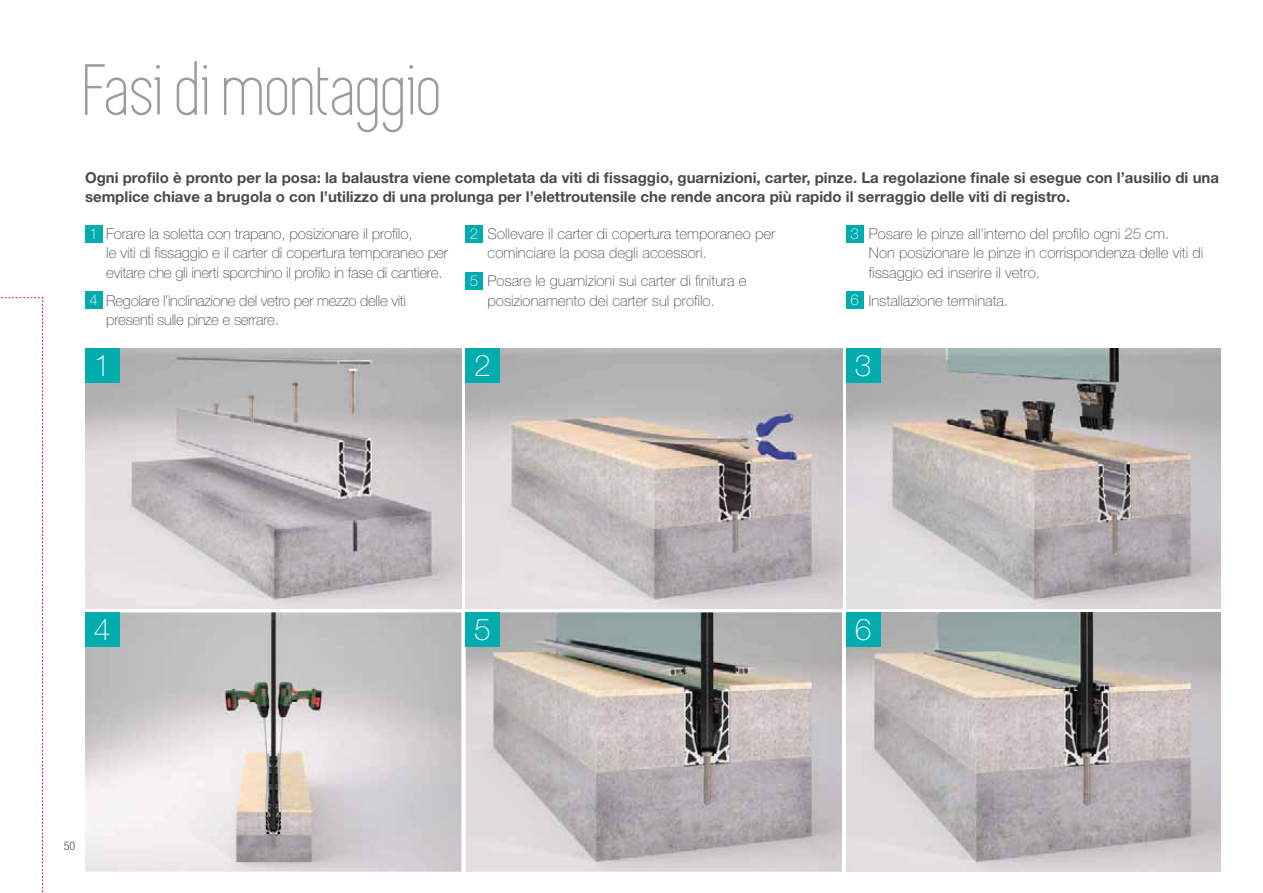
<style>
.page{position:relative;width:1263px;height:893px;background:#fff}
.page>*{position:absolute;margin:0;border:0;box-sizing:border-box;transform-origin:0 0}
.t1{font:75px "Simplifica";color:#9c9c9c}
.t2{font:100 30px "Helvetica Neue LT Std";color:#fff}
.t3{font:100 15px/19.5px "Helvetica Neue LT Std";color:#4b4a4a}
.t4{font:700 15px/19.5px "Helvetica Neue LT Std";color:#4b4a4a}
.t5{font:100 15px/19.5px "Helvetica Neue LT Std";letter-spacing:-.02em;color:#4b4a4a}
.t6{font:100 15px "Helvetica Neue LT Std";color:#fff}
.t7{font:300 condensed 12px "Helvetica Neue LT Std";color:#4b4a4a}
</style>
<div class="page">
<img style="left:85px;top:349px;width:376px;height:259px">
<img style="left:466px;top:349px;width:376px;height:259px">
<img style="left:846px;top:349px;width:374px;height:259px">
<img style="left:846px;top:612px;width:374px;height:260px">
<img style="left:466px;top:612px;width:376px;height:260px">
<img style="left:85px;top:612px;width:376px;height:260px">
<div style="left:85px;top:349px;width:34px;height:34px;background:#01acaf"></div>
<div style="left:85px;top:225px;width:17px;height:17px;background:#01acaf"></div>
<div style="left:466px;top:349px;width:34px;height:34px;background:#01acaf"></div>
<div style="left:466px;top:225px;width:17px;height:17px;background:#01acaf"></div>
<div style="left:846px;top:349px;width:34px;height:34px;background:#01acaf"></div>
<div style="left:846px;top:225px;width:17px;height:17px;background:#01acaf"></div>
<div style="left:85px;top:612px;width:34px;height:34px;background:#01acaf"></div>
<div style="left:85px;top:291px;width:17px;height:17px;background:#01acaf"></div>
<div style="left:466px;top:612px;width:34px;height:34px;background:#01acaf"></div>
<div style="left:466px;top:272px;width:17px;height:17px;background:#01acaf"></div>
<div style="left:846px;top:612px;width:34px;height:34px;background:#01acaf"></div>
<div style="left:846px;top:291px;width:17px;height:17px;background:#01acaf"></div>
<svg style="left:1px;top:297px;width:42px;height:596px"></svg>
<h1 class="t1" style="left:85px;top:59px;width:360px">Fasi di montaggio</h1>
<p class="t4" style="left:85px;top:170px;width:1135px">Ogni profilo è pronto per la posa: la balaustra viene completata da viti di fissaggio, guarnizioni, carter, pinze. La regolazione finale si esegue con l’ausilio di una semplice chiave a brugola o con l’utilizzo di una prolunga per l’elettroutensile che rende ancora più rapido il serraggio delle viti di registro.</p>
<p class="t3" style="left:106px;top:226px;width:343px">Forare la soletta con trapano, posizionare il profilo,<br>le viti di fissaggio e il carter di copertura temporaneo per evitare che gli inerti sporchino il profilo in fase di cantiere.</p>
<p class="t5" style="left:106px;top:293px;width:301px">Regolare l’inclinazione del vetro per mezzo delle viti presenti sulle pinze e serrare.</p>
<p class="t3" style="left:488px;top:226px;width:289px">Sollevare il carter di copertura temporaneo per cominciare la posa degli accessori.</p>
<p class="t3" style="left:488px;top:273px;width:261px">Posare le guarnizioni sui carter di finitura e posizionamento dei carter sul profilo.</p>
<p class="t3" style="left:869px;top:226px;width:336px">Posare le pinze all’interno del profilo ogni 25 cm.<br>Non posizionare le pinze in corrispondenza delle viti di fissaggio ed inserire il vetro.</p>
<p class="t3" style="left:869px;top:293px;width:141px">Installazione terminata.</p>
<p class="t6" style="left:470px;top:229px;width:10px">2</p>
<p class="t6" style="left:850px;top:229px;width:10px">3</p>
<p class="t6" style="left:89px;top:229px;width:10px">1</p>
<p class="t6" style="left:470px;top:275px;width:10px">5</p>
<p class="t6" style="left:850px;top:294px;width:10px">6</p>
<p class="t6" style="left:89px;top:294px;width:10px">4</p>
<h2 class="t2" style="left:94px;top:355px;width:18px">1</h2>
<h2 class="t2" style="left:474px;top:355px;width:18px">2</h2>
<h2 class="t2" style="left:855px;top:355px;width:18px">3</h2>
<h2 class="t2" style="left:94px;top:619px;width:18px">4</h2>
<p class="t7" style="left:64px;top:842px;width:13px">50</p>
<h2 class="t2" style="left:474px;top:619px;width:18px">5</h2>
<h2 class="t2" style="left:855px;top:619px;width:18px">6</h2>
</div>
